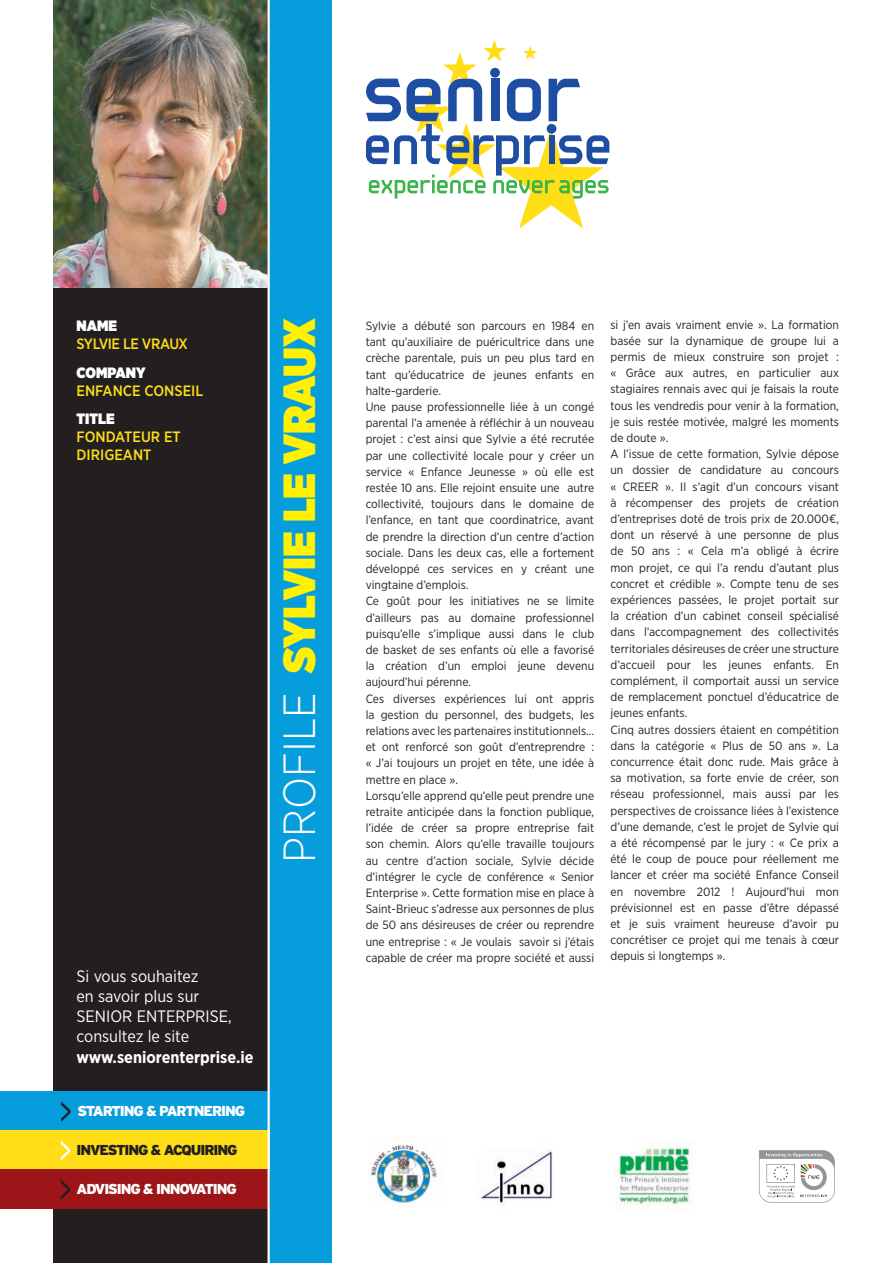
<style>
.page{position:relative;width:893px;height:1263px;background:#fff}
.page>*{position:absolute;margin:0;border:0;box-sizing:border-box;transform-origin:0 0}
.t1{font:900 45px "Gotham Narrow";letter-spacing:-.01em;color:#fff101}
.t2{font:300 36px "Interstate";color:#231f20}
.t3{font:300 36px "Interstate";color:#fff}
.t4{font:16.5px/20.2px "Gotham Narrow";color:#fff}
.t5{font:700 16.5px "Gotham Narrow";color:#fff}
.t6{font:500 15px/18px "Gotham Narrow";color:#ffdd17}
.t7{font:900 15px "Gotham Narrow";color:#fff}
.t8{font:500 15px "Gotham Narrow";letter-spacing:-.03em;color:#ffdd17}
.t9{font:900 14.4px "Interstate";letter-spacing:-.08em;color:#fff}
.t10{font:900 14.4px "Interstate";letter-spacing:-.08em;color:#231f20}
.t11{font:12px/16.2px "Gotham Narrow";color:#231f20}
.s1{font-weight:300;color:#fff}
</style>
<div class="page">
<div style="left:53px;top:0;width:223px;height:1263px;background:#231f20"></div>
<div style="left:268px;top:0;width:64px;height:1263px;background:#069ddc"></div>
<svg style="left:366px;top:40px;width:243px;height:188px"></svg>
<div style="left:490px;top:68px;width:10px;height:10px;background:#1e4ea1;border-radius:50%"></div>
<div style="left:547px;top:124px;width:9px;height:10px;background:#1e4ea1;border-radius:50%"></div>
<div style="left:0;top:1091px;width:269px;height:40px;background:#069ddc"></div>
<div style="left:0;top:1131px;width:269px;height:39px;background:#ffdd17"></div>
<div style="left:0;top:1170px;width:269px;height:39px;background:#9e1519"></div>
<img style="left:370px;top:1145px;width:67px;height:58px">
<img style="left:481px;top:1149px;width:72px;height:56px">
<svg style="left:759px;top:1150px;width:76px;height:53px"></svg>
<img style="left:615px;top:1141px;width:79px;height:67px">
<img style="left:53px;top:0;width:214px;height:287px">
<hr style="left:267px;top:0;width:3px;height:1263px;background:#fff">
<p class="t7" style="left:77px;top:315px;width:42px">NAME</p>
<p class="t8" style="left:77px;top:334px;width:113px">SYLVIE LE VRAUX</p>
<p class="t7" style="left:77px;top:362px;width:71px">COMPANY</p>
<p class="t6" style="left:77px;top:381px;width:128px">ENFANCE CONSEIL</p>
<p class="t7" style="left:77px;top:409px;width:40px">TITLE</p>
<p class="t6" style="left:77px;top:428px;width:106px">FONDATEUR ET<br>DIRIGEANT</p>
<h1 class="t1" style="left:269px;top:862px;width:546px;rotate:-90deg"><span class="s1">PROFILE</span> SYLVIE LE VRAUX</h1>
<h3 class="t4" style="left:77px;top:965px;width:157px">Si vous souhaitez<br>en savoir plus sur<br>SENIOR ENTERPRISE, consultez le site</h3>
<h3 class="t5" style="left:77px;top:1046px;width:179px">www.seniorenterprise.ie</h3>
<h2 class="t2" style="left:59px;top:1091px;width:15px">&gt;</h2>
<p class="t9" style="left:78px;top:1103px;width:169px">STARTING &amp; PARTNERING</p>
<h2 class="t3" style="left:58px;top:1130px;width:15px">&gt;</h2>
<p class="t10" style="left:77px;top:1142px;width:162px">INVESTING &amp; ACQUIRING</p>
<h2 class="t2" style="left:58px;top:1169px;width:15px">&gt;</h2>
<p class="t9" style="left:77px;top:1181px;width:162px">ADVISING &amp; INNOVATING</p>
<p class="t11" style="left:366px;top:317px;width:230px">Sylvie a débuté son parcours en 1984 en tant qu’auxiliaire de puéricultrice dans une crèche parentale, puis un peu plus tard en tant qu’éducatrice de jeunes enfants en halte-garderie.<br>Une pause professionnelle liée à un congé parental l’a amenée à réfléchir à un nouveau projet : c’est ainsi que Sylvie a été recrutée par une collectivité locale pour y créer un service « Enfance Jeunesse » où elle est restée 10 ans. Elle rejoint ensuite une autre collectivité, toujours dans le domaine de l’enfance, en tant que coordinatrice, avant de prendre la direction d’un centre d’action sociale. Dans les deux cas, elle a fortement développé ces services en y créant une vingtaine d’emplois.<br>Ce goût pour les initiatives ne se limite d’ailleurs pas au domaine professionnel puisqu’elle s’implique aussi dans le club de basket de ses enfants où elle a favorisé la création d’un emploi jeune devenu aujourd’hui pérenne.<br>Ces diverses expériences lui ont appris la gestion du personnel, des budgets, les relations avec les partenaires institutionnels… et ont renforcé son goût d’entreprendre : « J’ai toujours un projet en tête, une idée à mettre en place ».<br>Lorsqu’elle apprend qu’elle peut prendre une retraite anticipée dans la fonction publique, l’idée de créer sa propre entreprise fait son chemin. Alors qu’elle travaille toujours au centre d’action sociale, Sylvie décide d’intégrer le cycle de conférence « Senior Enterprise ». Cette formation mise en place à Saint-Brieuc s’adresse aux personnes de plus de 50 ans désireuses de créer ou reprendre une entreprise : « Je voulais savoir si j’étais capable de créer ma propre société et aussi</p>
<p class="t11" style="left:610px;top:316px;width:230px">si j’en avais vraiment envie ». La formation basée sur la dynamique de groupe lui a permis de mieux construire son projet : « Grâce aux autres, en particulier aux stagiaires rennais avec qui je faisais la route tous les vendredis pour venir à la formation, je suis restée motivée, malgré les moments de doute ».<br>A l’issue de cette formation, Sylvie dépose un dossier de candidature au concours « CREER ». Il s’agit d’un concours visant à récompenser des projets de création d’entreprises doté de trois prix de 20.000€, dont un réservé à une personne de plus de 50 ans : « Cela m’a obligé à écrire mon projet, ce qui l’a rendu d’autant plus concret et crédible ». Compte tenu de ses expériences passées, le projet portait sur la création d’un cabinet conseil spécialisé dans l’accompagnement des collectivités territoriales désireuses de créer une structure d’accueil pour les jeunes enfants. En complément, il comportait aussi un service de remplacement ponctuel d’éducatrice de jeunes enfants.<br>Cinq autres dossiers étaient en compétition dans la catégorie « Plus de 50 ans ». La concurrence était donc rude. Mais grâce à sa motivation, sa forte envie de créer, son réseau professionnel, mais aussi par les perspectives de croissance liées à l’existence d’une demande, c’est le projet de Sylvie qui a été récompensé par le jury : « Ce prix a été le coup de pouce pour réellement me lancer et créer ma société Enfance Conseil en novembre 2012 ! Aujourd’hui mon prévisionnel est en passe d’être dépassé et je suis vraiment heureuse d’avoir pu concrétiser ce projet qui me tenais à cœur depuis si longtemps ».</p>
</div>
